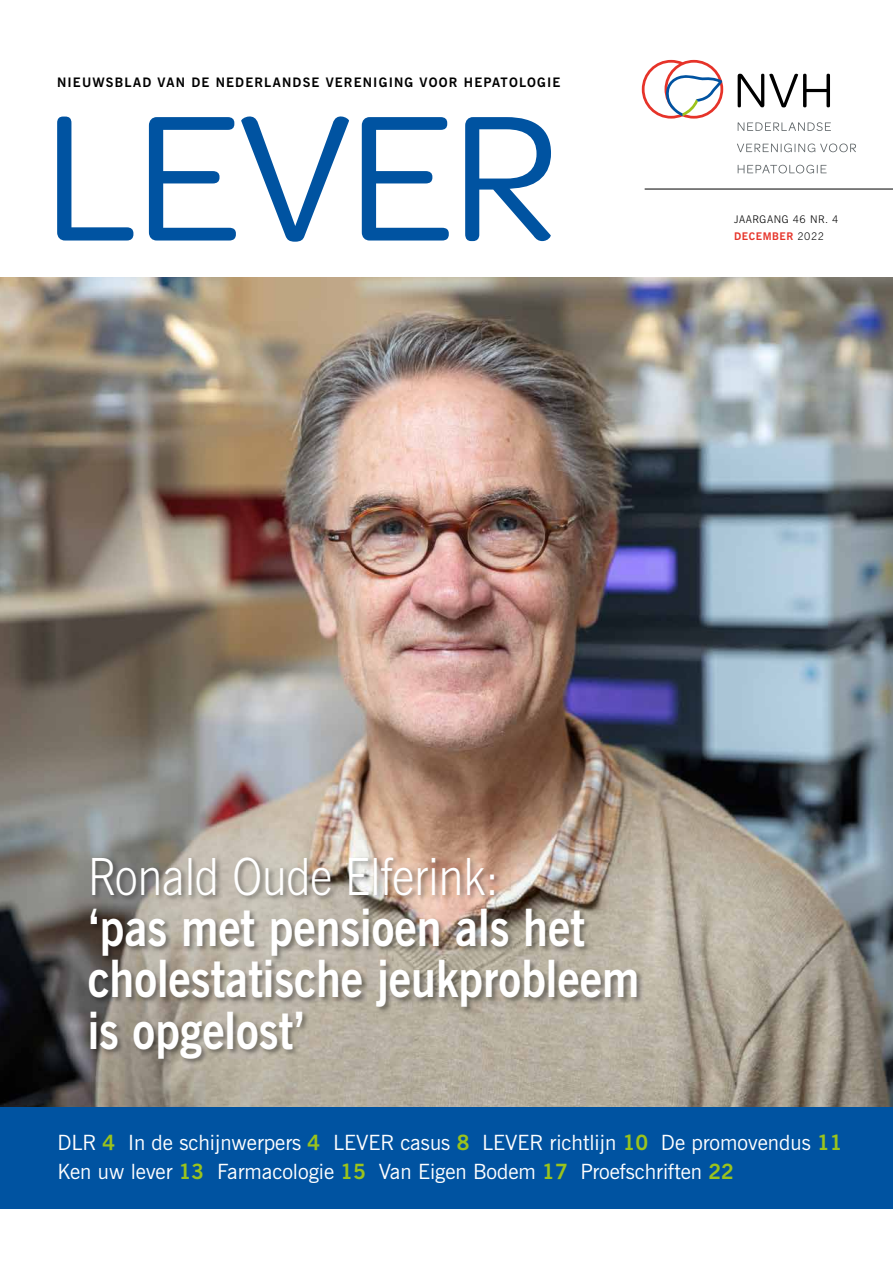
<style>
.page{position:relative;width:893px;height:1263px;background:#fff}
.page>*{position:absolute;margin:0;border:0;box-sizing:border-box;transform-origin:0 0}
.t1{font:190.8px "Omnes";letter-spacing:-.02em;color:#0053a1}
.t2{font:700 51.3px/51.3px "News Gothic BT";color:#fff;scale:.88 1}
.t3{font:300 51.3px "News Gothic BT";color:#fff;scale:.88 1}
.t4{font:21px/28.5px "News Gothic BT";color:#fff}
.t5{font:700 13.05px "News Gothic BT";letter-spacing:.09em;color:#000}
.t6{font:300 10.5px/16.4px "News Gothic BT";letter-spacing:.05em;color:#000}
.s1{font-weight:700;color:#e63329}
.s2{font-weight:700;color:#9bc31c}
</style>
<div class="page">
<svg style="left:738px;top:74px;width:92px;height:33px"></svg>
<svg style="left:738px;top:165px;width:89px;height:8px"></svg>
<svg style="left:737px;top:144px;width:119px;height:8px"></svg>
<svg style="left:738px;top:122px;width:93px;height:9px"></svg>
<svg style="left:642px;top:60px;width:81px;height:59px"></svg>
<img style="left:0;top:277px;width:893px;height:831px">
<div style="left:0;top:1108px;width:893px;height:101px;background:#0053a1"></div>
<div style="left:88px;top:855px;width:556px;height:211px;background:#000;opacity:.4"></div>
<hr style="left:645px;top:189px;width:248px;height:1px;background:#000">
<p class="t5" style="left:57px;top:75px;width:505px">NIEUWSBLAD VAN DE NEDERLANDSE VERENIGING VOOR HEPATOLOGIE</p>
<h1 class="t1" style="left:43px;top:50px;width:517px">LEVER</h1>
<p class="t6" style="left:734px;top:211px;width:106px">JAARGANG 46 NR. 4<br><span class="s1">DECEMBER</span> 2022</p>
<h2 class="t3" style="left:88px;top:845px;width:469px">Ronald Oude Elferink:</h2>
<h2 class="t2" style="left:88px;top:902px;width:628px">‘pas met pensioen als het cholestatische jeukprobleem is opgelost’</h2>
<p class="t4" style="left:57px;top:1128px;width:787px">DLR <span class="s2">4</span> In de schijnwerpers <span class="s2">4</span> LEVER casus <span class="s2">8</span> LEVER richtlijn <span class="s2">10</span> De promovendus <span class="s2">11<br></span>Ken uw lever <span class="s2">13</span> Farmacologie <span class="s2">15</span> Van Eigen Bodem <span class="s2">17</span> Proefschriften <span class="s2">22</span></p>
</div>
